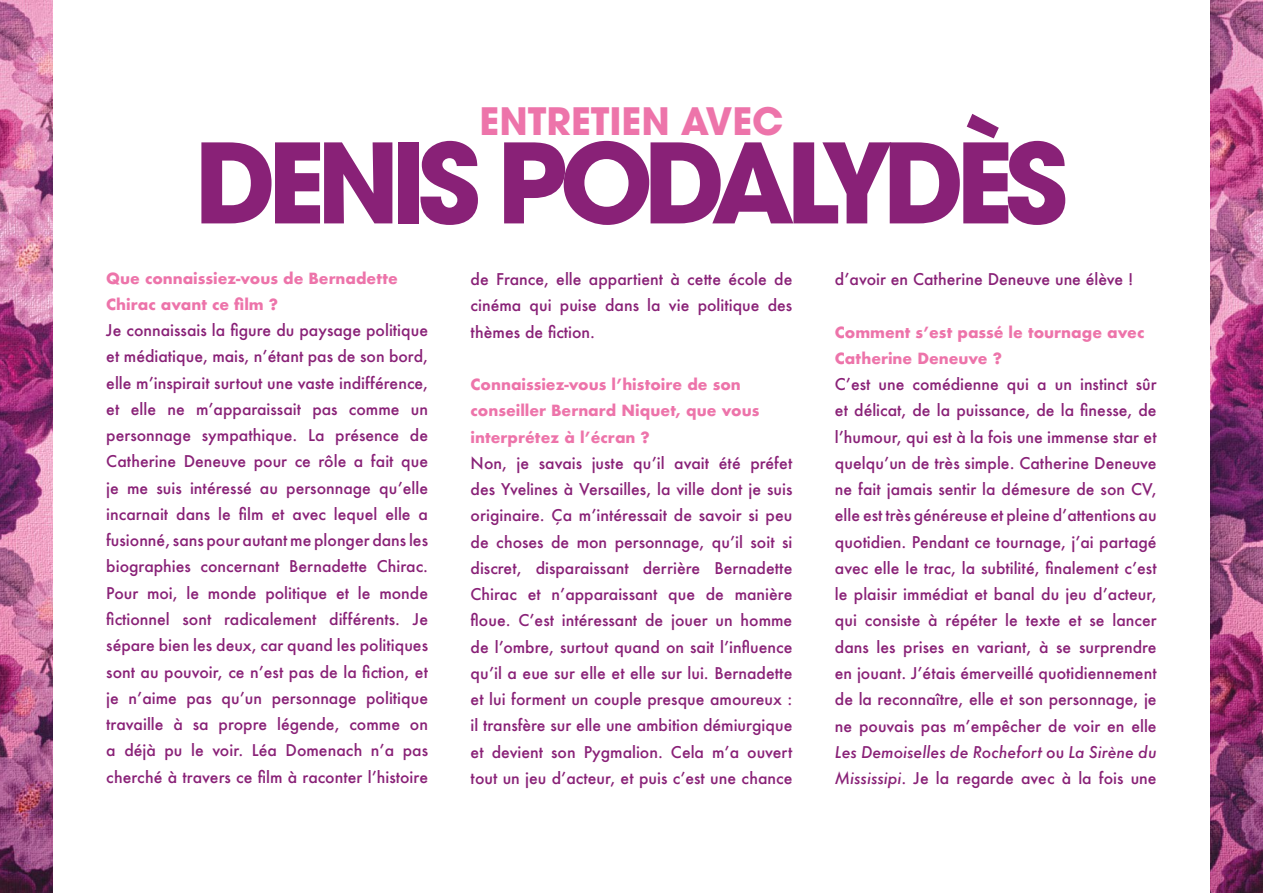
<style>
.page{position:relative;width:1263px;height:893px;background:#fff}
.page>*{position:absolute;margin:0;border:0;box-sizing:border-box;transform-origin:0 0}
.t1{font:700 109.5px "ITC Avant Garde Pro";letter-spacing:-.08em;color:#892177}
.t2{font:700 37.5px "ITC Avant Garde Pro";color:#ed74aa}
.t3{font:500 15.75px/26.2px "Futura";color:#892177;text-align:justify}
.t4{font:700 15px/26.2px "Futura";color:#ed74aa}
.s1{font-style:italic}
</style>
<div class="page">
<img style="left:0;top:0;width:52px;height:893px">
<img style="left:1211px;top:0;width:52px;height:893px">
<h2 class="t2" style="left:479px;top:96px;width:305px">ENTRETIEN AVEC</h2>
<h1 class="t1" style="left:195px;top:110px;width:874px">DENIS PODALYDÈS</h1>
<p class="t4" style="left:106px;top:265px;width:293px">Que connaissiez-vous de Bernadette<br>Chirac avant ce film ?</p>
<p class="t3" style="left:106px;top:317px;width:323px">Je connaissais la figure du paysage politique et médiatique, mais, n’étant pas de son bord, elle m’inspirait surtout une vaste indifférence, et elle ne m’apparaissait pas comme un personnage sympathique. La présence de Catherine Deneuve pour ce rôle a fait que je me suis intéressé au personnage qu’elle incarnait dans le film et avec lequel elle a fusionné, sans pour autant me plonger dans les biographies concernant Bernadette Chirac.<br>Pour moi, le monde politique et le monde fictionnel sont radicalement différents. Je sépare bien les deux, car quand les politiques sont au pouvoir, ce n’est pas de la fiction, et je n’aime pas qu’un personnage politique travaille à sa propre légende, comme on a déjà pu le voir. Léa Domenach n’a pas cherché à travers ce film à raconter l’histoire</p>
<p class="t3" style="left:471px;top:266px;width:323px">de France, elle appartient à cette école de cinéma qui puise dans la vie politique des thèmes de fiction.</p>
<p class="t4" style="left:471px;top:371px;width:290px">Connaissiez-vous l’histoire de son conseiller Bernard Niquet, que vous interprétez à l’écran ?</p>
<p class="t3" style="left:471px;top:450px;width:323px">Non, je savais juste qu’il avait été préfet des Yvelines à Versailles, la ville dont je suis originaire. Ça m’intéressait de savoir si peu de choses de mon personnage, qu’il soit si discret, disparaissant derrière Bernadette Chirac et n’apparaissant que de manière floue. C’est intéressant de jouer un homme de l’ombre, surtout quand on sait l’influence qu’il a eue sur elle et elle sur lui. Bernadette et lui forment un couple presque amoureux : il transfère sur elle une ambition démiurgique et devient son Pygmalion. Cela m’a ouvert tout un jeu d’acteur, et puis c’est une chance</p>
<p class="t3" style="left:835px;top:266px;width:300px">d’avoir en Catherine Deneuve une élève !</p>
<p class="t4" style="left:835px;top:319px;width:311px">Comment s’est passé le tournage avec<br>Catherine Deneuve ?</p>
<p class="t3" style="left:835px;top:371px;width:323px">C’est une comédienne qui a un instinct sûr et délicat, de la puissance, de la finesse, de l’humour, qui est à la fois une immense star et quelqu’un de très simple. Catherine Deneuve ne fait jamais sentir la démesure de son CV, elle est très généreuse et pleine d’attentions au quotidien. Pendant ce tournage, j’ai partagé avec elle le trac, la subtilité, finalement c’est le plaisir immédiat et banal du jeu d’acteur, qui consiste à répéter le texte et se lancer dans les prises en variant, à se surprendre en jouant. J’étais émerveillé quotidiennement de la reconnaître, elle et son personnage, je ne pouvais pas m’empêcher de voir en elle <span class="s1">Les Demoiselles de Rochefort</span> ou <span class="s1">La Sirène du Mississipi</span>. Je la regarde avec à la fois une</p>
</div>
